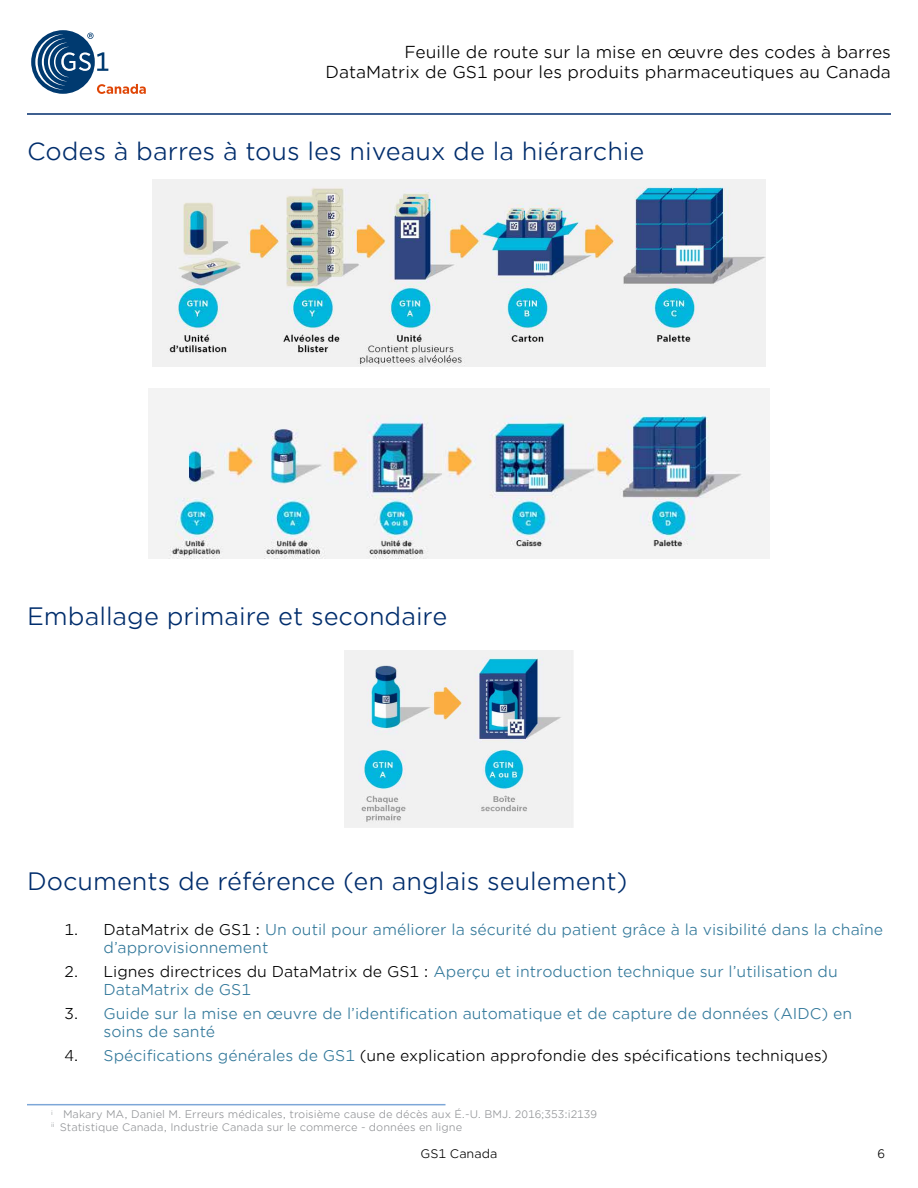
<style>
.page{position:relative;width:918px;height:1188px;background:#fff}
.page>*{position:absolute;margin:0;border:0;box-sizing:border-box;transform-origin:0 0}
.t1{font:24px "Gotham Office";color:#002d6c}
.t2{font:16.5px/19.8px "Gotham Office";color:#000;text-align:right}
.t3{font:15px/18px "Gotham Office";color:#32789a}
.t4{font:15px "Gotham Office";color:#000}
.t5{font:12px "Gotham Office";color:#000}
.t6{font:10.5px/12.6px "Gotham Office";color:#939598}
.s1{color:#000}
.s2{color:#32789a}
</style>
<div class="page">
<svg style="left:31px;top:30px;width:64px;height:64px"></svg>
<svg style="left:35px;top:33px;width:111px;height:61px"></svg>
<hr style="left:27px;top:113px;width:864px;height:2px;background:#002d6c">
<img style="left:153px;top:180px;width:612px;height:186px">
<img style="left:149px;top:389px;width:620px;height:169px">
<img style="left:344px;top:650px;width:229px;height:177px">
<hr style="left:27px;top:1104px;width:419px;height:1px;background:#7da7d8">
<p class="t2" style="left:325px;top:42px;width:567px">Feuille de route sur la mise en œuvre des codes à barres<br>DataMatrix de GS1 pour les produits pharmaceutiques au Canada</p>
<h1 class="t1" style="left:27px;top:135px;width:619px">Codes à barres à tous les niveaux de la hiérarchie</h1>
<h1 class="t1" style="left:27px;top:600px;width:422px">Emballage primaire et secondaire</h1>
<h1 class="t1" style="left:27px;top:865px;width:602px">Documents de référence (en anglais seulement)</h1>
<p class="t3" style="left:104px;top:920px;width:781px;text-indent:-39px"><span class="s1">1. DataMatrix de GS1 :</span> Un outil pour améliorer la sécurité du patient grâce à la visibilité dans la chaîne d’approvisionnement</p>
<p class="t3" style="left:104px;top:962px;width:736px;text-indent:-39px"><span class="s1">2. Lignes directrices du DataMatrix de GS1 :</span> Aperçu et introduction technique sur l’utilisation du<br>DataMatrix de GS1</p>
<p class="t3" style="left:104px;top:1004px;width:750px;text-indent:-39px"><span class="s1">3.</span> Guide sur la mise en œuvre de l’identification automatique et de capture de données (AIDC) en soins de santé</p>
<p class="t4" style="left:64px;top:1046px;width:765px">4. <span class="s2">Spécifications générales de GS1</span> (une explication approfondie des spécifications techniques)</p>
<p class="t6" style="left:51px;top:1108px;width:547px"><sup>i</sup> Makary MA, Daniel M. Erreurs médicales, troisième cause de décès aux É.-U. BMJ. 2016;353:i2139 <sup>ii</sup> Statistique Canada, Industrie Canada sur le commerce - données en ligne</p>
<p class="t5" style="left:421px;top:1145px;width:78px">GS1 Canada</p>
<p class="t5" style="left:877px;top:1145px;width:9px">6</p>
</div>
